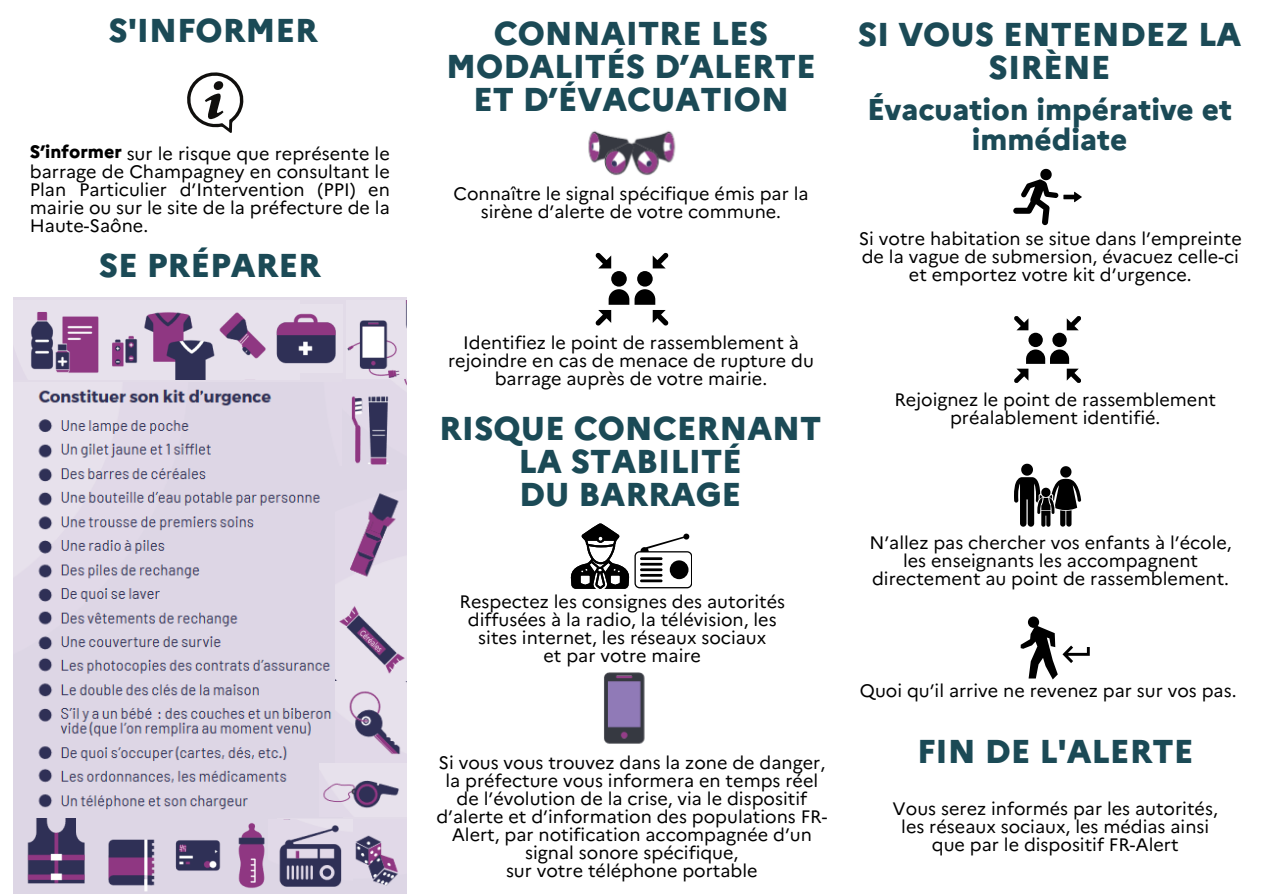
<style>
.page{position:relative;width:1263px;height:894px;background:#fff}
.page>*{position:absolute;margin:0;border:0;box-sizing:border-box;transform-origin:0 0}
.t1{font:800 33px/32.7px "Marianne";color:#1b4a56;text-align:center}
.t2{font:800 30px/29.7px "Marianne";color:#1b4a56;text-align:center}
.t3{font:18px/18px "Marianne";color:#000;text-align:center}
.t4{font:800 18px "Marianne";color:#000}
.s1{color:#fff}
</style>
<div class="page">
<svg style="left:187px;top:72px;width:57px;height:61px"></svg>
<img style="left:13px;top:816px;width:264px;height:77px">
<img style="left:347px;top:301px;width:60px;height:78px">
<img style="left:13px;top:382px;width:330px;height:434px">
<img style="left:13px;top:301px;width:286px;height:78px">
<img style="left:269px;top:305px;width:74px;height:67px">
<img style="left:343px;top:379px;width:64px;height:100px">
<img style="left:269px;top:819px;width:84px;height:74px">
<img style="left:353px;top:819px;width:53px;height:74px">
<img style="left:336px;top:467px;width:70px;height:128px">
<img style="left:336px;top:595px;width:71px;height:86px">
<img style="left:336px;top:681px;width:71px;height:90px">
<img style="left:320px;top:763px;width:86px;height:53px">
<div style="left:1028px;top:332px;width:15px;height:15px;background:#000;border-radius:50%"></div>
<svg style="left:1067px;top:316px;width:14px;height:14px"></svg>
<svg style="left:1014px;top:316px;width:14px;height:14px"></svg>
<div style="left:1052px;top:332px;width:15px;height:15px;background:#000;border-radius:50%"></div>
<svg style="left:1014px;top:349px;width:67px;height:34px"></svg>
<svg style="left:1014px;top:463px;width:67px;height:63px"></svg>
<svg style="left:1013px;top:169px;width:69px;height:56px"></svg>
<div style="left:1028px;top:616px;width:11px;height:11px;background:#000;border-radius:50%"></div>
<svg style="left:1021px;top:625px;width:69px;height:54px"></svg>
<img style="left:588px;top:131px;width:88px;height:45px">
<div style="left:611px;top:271px;width:16px;height:15px;background:#000;border-radius:50%"></div>
<svg style="left:653px;top:252px;width:15px;height:16px"></svg>
<svg style="left:595px;top:252px;width:16px;height:16px"></svg>
<svg style="left:595px;top:289px;width:34px;height:37px"></svg>
<div style="left:637px;top:271px;width:16px;height:15px;background:#000;border-radius:50%"></div>
<svg style="left:635px;top:289px;width:33px;height:37px"></svg>
<svg style="left:571px;top:523px;width:121px;height:65px"></svg>
<hr style="left:640px;top:579px;width:22px;height:3px;background:#000">
<hr style="left:640px;top:568px;width:22px;height:3px;background:#000">
<hr style="left:640px;top:562px;width:22px;height:3px;background:#000">
<hr style="left:640px;top:573px;width:22px;height:3px;background:#000">
<img style="left:604px;top:672px;width:41px;height:72px">
<p class="t1" style="left:109px;top:14px;width:211px">S'INFORMER</p>
<p class="t4" style="left:30px;top:140px;width:93px">S’informer</p>
<p class="t3" style="left:30px;top:143px;width:361px;text-align:justify"><span class="s1">S’informer</span> sur le risque que représente le barrage de Champagney en consultant le Plan Particulier d’Intervention (PPI) en mairie ou sur le site de la préfecture de la Haute-Saône.</p>
<p class="t1" style="left:99px;top:249px;width:224px">SE PRÉPARER</p>
<p class="t1" style="left:446px;top:17px;width:371px">CONNAITRE LES<br>MODALITÉS D’ALERTE<br>ET D’ÉVACUATION</p>
<p class="t3" style="left:453px;top:183px;width:357px">Connaître le signal spécifique émis par la sirène d’alerte de votre commune.</p>
<p class="t3" style="left:448px;top:332px;width:367px">Identifiez le point de rassemblement à rejoindre en cas de menace de rupture du barrage auprès de votre mairie.</p>
<p class="t1" style="left:439px;top:412px;width:384px">RISQUE CONCERNANT<br>LA STABILITÉ</p>
<p class="t1" style="left:519px;top:477px;width:223px">DU BARRAGE</p>
<p class="t3" style="left:459px;top:591px;width:327px">Respectez les consignes des autorités diffusées à la radio, la télévision, les sites internet, les réseaux sociaux</p>
<p class="t3" style="left:543px;top:645px;width:159px">et par votre maire</p>
<p class="t3" style="left:436px;top:751px;width:392px">Si vous vous trouvez dans la zone de danger, la préfecture vous informera en temps réel de l’évolution de la crise, via le dispositif d’alerte et d’information des populations FR-Alert, par notification accompagnée d’un signal sonore spécifique,</p>
<p class="t3" style="left:506px;top:859px;width:253px">sur votre téléphone portable</p>
<p class="t1" style="left:858px;top:18px;width:385px">SI VOUS ENTENDEZ LA<br>SIRÈNE</p>
<p class="t2" style="left:867px;top:94px;width:367px">Évacuation impérative et immédiate</p>
<p class="t3" style="left:859px;top:228px;width:385px">Si votre habitation se situe dans l’empreinte de la vague de submersion, évacuez celle-ci et emportez votre kit d’urgence.</p>
<p class="t3" style="left:894px;top:389px;width:323px">Rejoignez le point de rassemblement préalablement identifié.</p>
<p class="t3" style="left:869px;top:531px;width:364px">N’allez pas chercher vos enfants à l’école, les enseignants les accompagnent directement au point de rassemblement.</p>
<p class="t3" style="left:860px;top:680px;width:378px">Quoi qu’il arrive ne revenez par sur vos pas.</p>
<p class="t1" style="left:917px;top:734px;width:278px">FIN DE L'ALERTE</p>
<p class="t3" style="left:893px;top:798px;width:327px">Vous serez informés par les autorités, les réseaux sociaux, les médias ainsi que par le dispositif FR-Alert</p>
</div>
